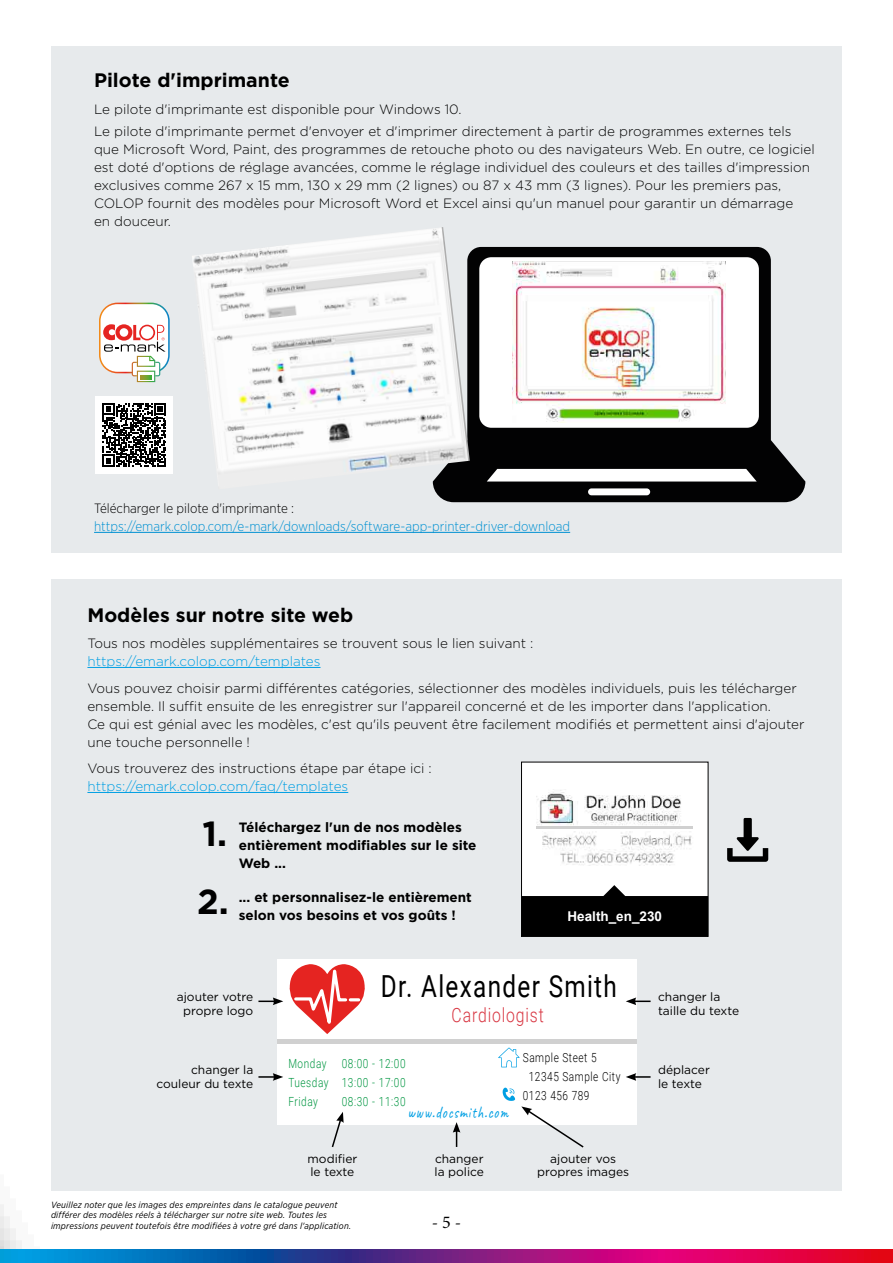
<style>
.page{position:relative;width:893px;height:1263px;background:#fff}
.page>*{position:absolute;margin:0;border:0;box-sizing:border-box;transform-origin:0 0}
.t1{font:700 34.8px/67.9px "Gotham";color:#000}
.t2{font:30.3px "Roboto";letter-spacing:.055em;color:#000;scale:.8 1}
.t3{font:300 19.65px "Roboto";letter-spacing:.055em;color:#d83541;scale:.8 1}
.t4{font:700 19.5px "Gotham";color:#000}
.t5{font:18px "Minion Pro";color:#000}
.t6{font:17.85px "Caveat";letter-spacing:.055em;color:#009fe3;scale:.8 1}
.t7{font:300 13.5px/18px "Gotham";color:#000}
.t8{font:700 13.5px/18px "Gotham";color:#000}
.t9{font:300 13.5px "Gotham Narrow";color:#009fe3}
.t10{font:300 13.5px "Gotham";color:#009fe3}
.t11{font:300 13.5px "Gotham Narrow";color:#000}
.t12{font:700 13.5px "Arial";color:#fff}
.t13{font:300 12.6px/19px "Roboto";letter-spacing:.055em;color:#009641;scale:.8 1}
.t14{font:300 12.6px "Roboto";letter-spacing:.055em;color:#000;scale:.8 1}
.t15{font:12px/13.5px "Gotham";color:#000}
.t16{font:italic 9px/10.5px "Gotham Narrow";letter-spacing:.02em;color:#000}
</style>
<div class="page">
<div style="left:51px;top:46px;width:791px;height:506px;background:#e7eaec"></div>
<div style="left:51px;top:579px;width:791px;height:612px;background:#e7eaec"></div>
<hr style="left:94px;top:532px;width:476px;height:1px;background:#009fe3">
<hr style="left:87px;top:667px;width:234px;height:1px;background:#009fe3">
<hr style="left:87px;top:792px;width:261px;height:1px;background:#009fe3">
<svg style="left:434px;top:247px;width:371px;height:255px;background:#767778"></svg>
<img style="left:513px;top:261px;width:212px;height:161px">
<div style="left:100px;top:303px;width:69px;height:70px;background:#fff;border-radius:18px"></div>
<div style="left:99px;top:303px;width:71px;height:70px;border:2px solid #fff;border-radius:18px"></div>
<svg style="left:103px;top:324px;width:62px;height:58px"></svg>
<div style="left:96px;top:396px;width:77px;height:77px;background:#fff"></div>
<svg style="left:103px;top:403px;width:63px;height:64px"></svg>
<img style="left:192px;top:227px;width:278px;height:262px">
<div style="left:277px;top:959px;width:359px;height:165px;background:#fff"></div>
<svg style="left:289px;top:964px;width:76px;height:70px"></svg>
<svg style="left:503px;top:1087px;width:12px;height:14px"></svg>
<svg style="left:498px;top:1047px;width:22px;height:20px"></svg>
<div style="left:277px;top:1039px;width:359px;height:5px;background:#d0d0d0"></div>
<svg style="left:626px;top:997px;width:25px;height:8px"></svg>
<svg style="left:258px;top:997px;width:25px;height:8px"></svg>
<svg style="left:626px;top:1073px;width:25px;height:8px"></svg>
<svg style="left:453px;top:1122px;width:7px;height:25px"></svg>
<svg style="left:521px;top:1106px;width:64px;height:42px"></svg>
<svg style="left:331px;top:1112px;width:13px;height:35px"></svg>
<svg style="left:258px;top:1073px;width:25px;height:8px"></svg>
<svg style="left:727px;top:818px;width:41px;height:44px"></svg>
<div style="left:521px;top:762px;width:187px;height:174px;background:#fff"></div>
<svg style="left:523px;top:885px;width:183px;height:49px"></svg>
<div style="left:521px;top:762px;width:187px;height:174px;border:1px solid #000"></div>
<img style="left:536px;top:789px;width:156px;height:77px">
<hr style="left:536px;top:826px;width:157px;height:3px;background:#d0d0d0">
<svg style="left:0;top:1249px;width:893px;height:14px;background:#713187"></svg>
<h3 class="t4" style="left:94px;top:67px;width:197px">Pilote d'imprimante</h3>
<p class="t7" style="left:94px;top:97px;width:699px;line-height:22.2px">Le pilote d'imprimante est disponible pour Windows 10.<br>Le pilote d'imprimante permet d'envoyer et d'imprimer directement à partir de programmes externes tels</p>
<p class="t7" style="left:94px;top:140px;width:722px">que Microsoft Word, Paint, des programmes de retouche photo ou des navigateurs Web. En outre, ce logiciel est doté d'options de réglage avancées, comme le réglage individuel des couleurs et des tailles d'impression exclusives comme 267 x 15 mm, 130 x 29 mm (2 lignes) ou 87 x 43 mm (3 lignes). Pour les premiers pas, COLOP fournit des modèles pour Microsoft Word et Excel ainsi qu'un manuel pour garantir un démarrage<br>en douceur.</p>
<p class="t11" style="left:94px;top:500px;width:202px">Télécharger le pilote d'imprimante :</p>
<p class="t9" style="left:94px;top:518px;width:478px">https://emark.colop.com/e-mark/downloads/software-app-printer-driver-download</p>
<h3 class="t4" style="left:87px;top:602px;width:267px">Modèles sur notre site web</h3>
<p class="t7" style="left:87px;top:634px;width:448px">Tous nos modèles supplémentaires se trouvent sous le lien suivant :</p>
<p class="t10" style="left:87px;top:653px;width:235px">https://emark.colop.com/templates</p>
<p class="t7" style="left:87px;top:678px;width:719px">Vous pouvez choisir parmi différentes catégories, sélectionner des modèles individuels, puis les télécharger ensemble. Il suffit ensuite de les enregistrer sur l'appareil concerné et de les importer dans l'application.<br>Ce qui est génial avec les modèles, c'est qu'ils peuvent être facilement modifiés et permettent ainsi d'ajouter une touche personnelle !</p>
<p class="t7" style="left:87px;top:759px;width:346px">Vous trouverez des instructions étape par étape ici :</p>
<p class="t10" style="left:87px;top:778px;width:262px">https://emark.colop.com/faq/templates</p>
<p class="t8" style="left:239px;top:818px;width:239px">Téléchargez l'un de nos modèles entièrement modifiables sur le site<br>Web ...</p>
<h1 class="t1" style="left:197px;top:799px;width:33px">1.<br>2.</h1>
<p class="t8" style="left:239px;top:888px;width:235px">... et personnalisez-le entièrement selon vos besoins et vos goûts !</p>
<p class="t12" style="left:567px;top:907px;width:96px">Health_en_230</p>
<p class="t15" style="left:177px;top:990px;width:78px;text-align:center">ajouter votre propre logo</p>
<p class="t15" style="left:156px;top:1063px;width:98px;text-align:right">changer la couleur du texte</p>
<h2 class="t2" style="left:381px;top:965px;width:297px">Dr. Alexander Smith</h2>
<h3 class="t3" style="left:452px;top:1001px;width:117px">Cardiologist</h3>
<p class="t13" style="left:288px;top:1053px;width:52px">Monday<br>Tuesday<br>Friday</p>
<p class="t13" style="left:342px;top:1053px;width:81px;text-align:justify">08:00 - 12:00<br>13:00 - 17:00<br>08:30 - 11:30</p>
<h3 class="t6" style="left:407px;top:1101px;width:127px">www.docsmith.com</h3>
<p class="t14" style="left:523px;top:1048px;width:94px">Sample Steet 5</p>
<p class="t14" style="left:529px;top:1067px;width:116px">12345 Sample City</p>
<p class="t14" style="left:523px;top:1086px;width:85px">0123 456 789</p>
<p class="t15" style="left:308px;top:1151px;width:51px">modifier le texte</p>
<p class="t15" style="left:434px;top:1151px;width:51px">changer la police</p>
<p class="t15" style="left:537px;top:1151px;width:94px;text-align:center">ajouter vos propres images</p>
<p class="t16" style="left:51px;top:1199px;width:302px">Veuillez noter que les images des empreintes dans le catalogue peuvent différer des modèles réels à télécharger sur notre site web. Toutes les impressions peuvent toutefois être modifiées à votre gré dans l'application.</p>
<h3 class="t5" style="left:432px;top:1210px;width:31px">- 5 -</h3>
<p class="t15" style="left:658px;top:990px;width:82px">changer la taille du texte</p>
<p class="t15" style="left:658px;top:1063px;width:53px">déplacer le texte</p>
</div>
